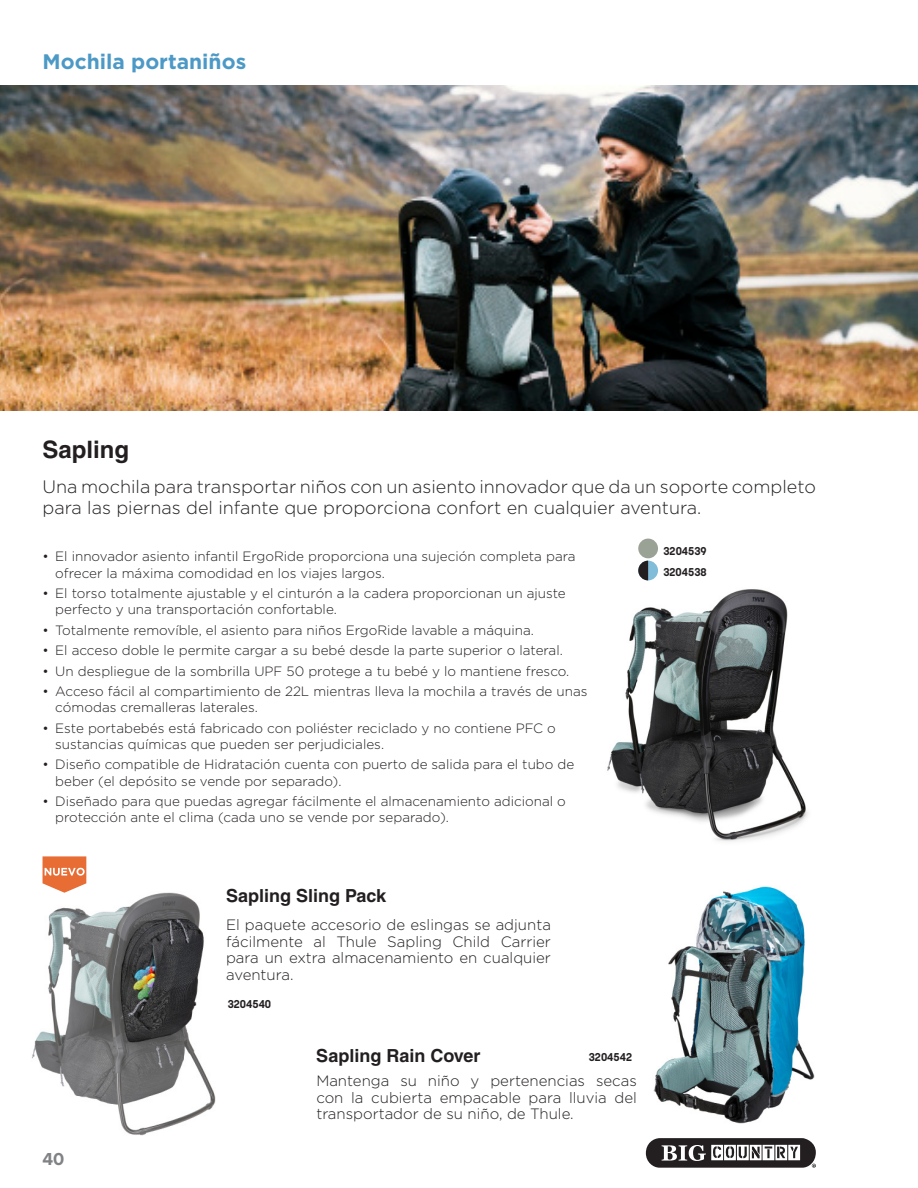
<style>
.page{position:relative;width:918px;height:1188px;background:#fff}
.page>*{position:absolute;margin:0;border:0;box-sizing:border-box;transform-origin:0 0}
.Producto{font:700 24px "Helvetica LT Std";color:#231f20}
.t1{font:700 21px "Gotham";color:#4d99c6}
.Descripcion{font:300 18px/21.6px "Gotham";color:#231f20}
.Producto-2{font:700 18px "Helvetica LT Std";color:#231f20}
.t2{font:700 18px "Proxima Nova";color:#808285}
.Descripcion-2{font:300 15px/16.5px "Gotham";color:#231f20;text-align:justify}
.t3{font:300 13.5px/16.2px "Gotham";color:#231f20}
.Codigo_chico{font:700 11.25px "Korolev";color:#231f20}
</style>
<div class="page">
<div style="left:646px;top:1138px;width:170px;height:30px;background:#231f20;border-radius:14px"></div>
<svg style="left:662px;top:1145px;width:138px;height:16px"></svg>
<svg style="left:812px;top:1164px;width:4px;height:4px"></svg>
<img style="left:607px;top:589px;width:201px;height:253px">
<svg style="left:638px;top:561px;width:20px;height:19px"></svg>
<svg style="left:638px;top:561px;width:10px;height:19px"></svg>
<div style="left:638px;top:539px;width:20px;height:19px;background:#9aa295;border-radius:50%"></div>
<img style="left:0;top:85px;width:918px;height:325px">
<img style="left:32px;top:892px;width:184px;height:244px">
<img style="left:653px;top:886px;width:162px;height:238px">
<svg style="left:43px;top:856px;width:43px;height:37px"></svg>
<p class="t1" style="left:43px;top:50px;width:205px">Mochila portaniños</p>
<p class="Producto" style="left:43px;top:435px;width:88px">Sapling</p>
<p class="Descripcion" style="left:43px;top:475px;width:775px">Una mochila para transportar niños con un asiento innovador que da un soporte completo para las piernas del infante que proporciona confort en cualquier aventura.</p>
<p class="t3" style="left:55px;top:548px;width:522px;text-indent:-13px">• El innovador asiento infantil ErgoRide proporciona una sujeción completa para ofrecer la máxima comodidad en los viajes largos.</p>
<p class="t3" style="left:55px;top:585px;width:512px;text-indent:-13px">• El torso totalmente ajustable y el cinturón a la cadera proporcionan un ajuste perfecto y una transportación confortable.</p>
<p class="t3" style="left:43px;top:622px;width:493px">• Totalmente removíble, el asiento para niños ErgoRide lavable a máquina.</p>
<p class="t3" style="left:43px;top:642px;width:522px">• El acceso doble le permite cargar a su bebé desde la parte superior o lateral.</p>
<p class="t3" style="left:43px;top:663px;width:528px">• Un despliegue de la sombrilla UPF 50 protege a tu bebé y lo mantiene fresco.</p>
<p class="t3" style="left:55px;top:683px;width:534px;text-indent:-13px">• Acceso fácil al compartimiento de 22L mientras lleva la mochila a través de unas cómodas cremalleras laterales.</p>
<p class="t3" style="left:55px;top:720px;width:502px;text-indent:-13px">• Este portabebés está fabricado con poliéster reciclado y no contiene PFC o sustancias químicas que pueden ser perjudiciales.</p>
<p class="t3" style="left:55px;top:756px;width:521px;text-indent:-13px">• Diseño compatible de Hidratación cuenta con puerto de salida para el tubo de beber (el depósito se vende por separado).</p>
<p class="t3" style="left:55px;top:793px;width:512px;text-indent:-13px">• Diseñado para que puedas agregar fácilmente el almacenamiento adicional o protección ante el clima (cada uno se vende por separado).</p>
<p class="Producto-2" style="left:226px;top:885px;width:162px">Sapling Sling Pack</p>
<p class="Descripcion-2" style="left:226px;top:916px;width:326px">El paquete accesorio de eslingas se adjunta fácilmente al Thule Sapling Child Carrier para un extra almacenamiento en cualquier aventura.</p>
<h3 class="t2" style="left:43px;top:1145px;width:23px">40</h3>
<p class="Codigo_chico" style="left:228px;top:997px;width:45px">3204540</p>
<p class="Producto-2" style="left:316px;top:1045px;width:166px">Sapling Rain Cover</p>
<p class="Codigo_chico" style="left:589px;top:1050px;width:45px">3204542</p>
<p class="Descripcion-2" style="left:316px;top:1073px;width:322px">Mantenga su niño y pertenencias secas con la cubierta empacable para lluvia del transportador de su niño, de Thule.</p>
<p class="Codigo_chico" style="left:663px;top:544px;width:45px">3204539</p>
<p class="Codigo_chico" style="left:663px;top:565px;width:45px">3204538</p>
</div>
